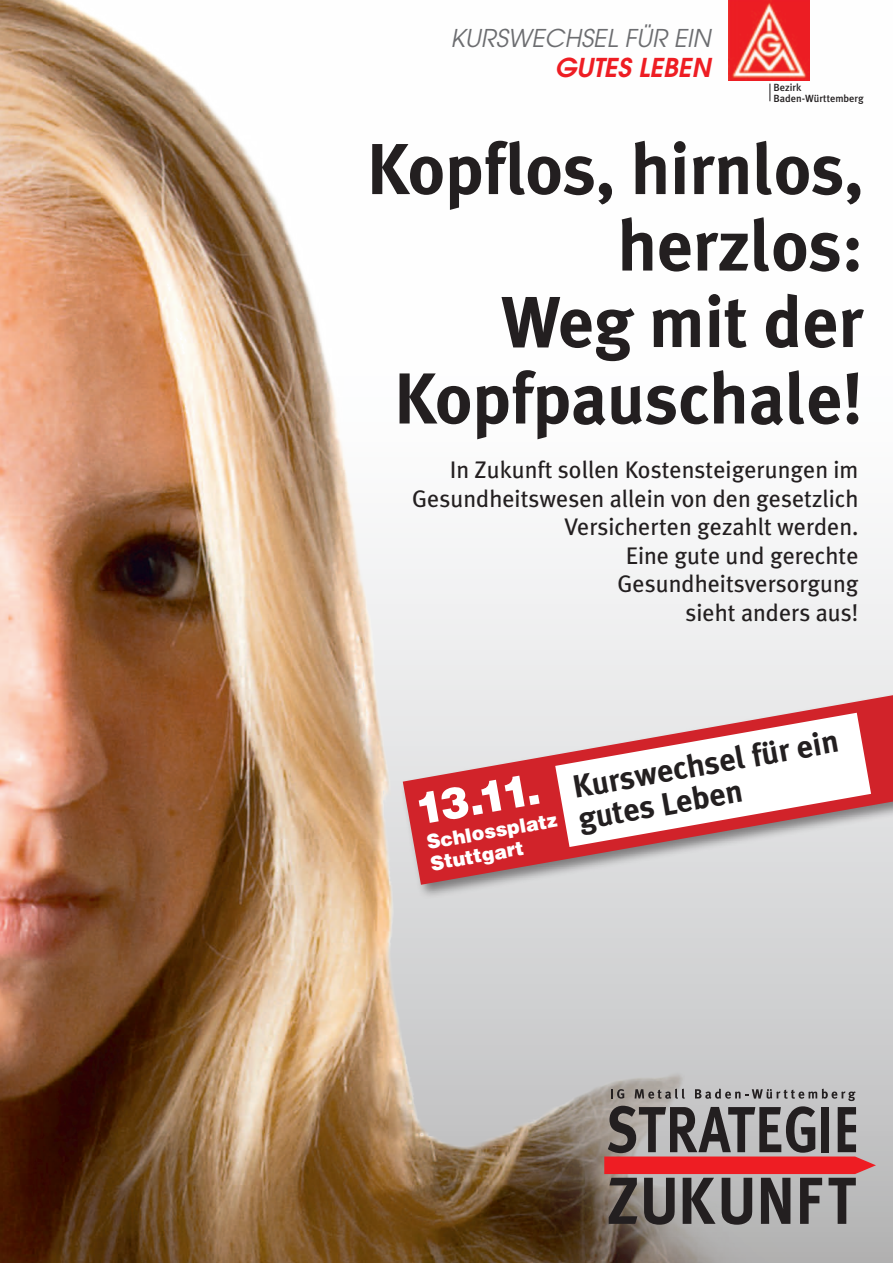
<style>
.page{position:relative;width:893px;height:1263px;background:#fff}
.page>*{position:absolute;margin:0;border:0;box-sizing:border-box;transform-origin:0 0}
.t1{font:700 72px/76.5px "Meta Plus";color:#231f20;text-align:right}
.t2{font:900 43.35px "Helvetica";color:#fff}
.t3{font:700 31.95px/32.5px "Meta Plus";color:#231f20}
.t4{font:italic 600 25.8px "Avant Garde";color:#ee1d23}
.t5{font:italic 24.45px "Avant Garde";color:#6c6d70}
.t6{font:24px/28.5px "Meta Plus";color:#231f20;text-align:right}
.t7{font:900 19.65px/21.6px "Helvetica";color:#fff}
.t8{font:500 10.35px/10.4px "Meta Plus";color:#231f20}
</style>
<div class="page">
<img style="left:0;top:0;width:893px;height:1263px">
<svg style="left:769px;top:84px;width:1px;height:17px"></svg>
<img style="left:729px;top:0;width:81px;height:81px">
<div style="left:400px;top:691px;width:493px;height:208px;background:#231f20;opacity:.51"></div>
<svg style="left:403px;top:695px;width:490px;height:190px;background:#d8999c"></svg>
<svg style="left:555px;top:713px;width:316px;height:134px"></svg>
<svg style="left:604px;top:1089px;width:272px;height:136px;background:#907474"></svg>
<p class="t5" style="left:451px;top:24px;width:261px">KURSWECHSEL FÜR EIN</p>
<p class="t4" style="left:555px;top:50px;width:157px">GUTES LEBEN</p>
<p class="t8" style="left:773px;top:82px;width:92px">Bezirk<br>Baden-Württemberg</p>
<h1 class="t1" style="left:366px;top:131px;width:498px">Kopflos, hirnlos, herzlos:<br>Weg mit der<br>Kopfpauschale!</h1>
<p class="t6" style="left:412px;top:455px;width:448px">In Zukunft sollen Kostensteigerungen im<br>Gesundheitswesen allein von den gesetzlich<br>Versicherten gezahlt werden.<br>Eine gute und gerechte<br>Gesundheitsversorgung<br>sieht anders aus!</p>
<h2 class="t2" style="left:411px;top:781px;width:127px;rotate:-10deg">13.11.</h2>
<p class="t7" style="left:425px;top:831px;width:134px;rotate:-10deg">Schlossplatz<br>Stuttgart</p>
<h3 class="t3" style="left:570px;top:771px;width:271px;rotate:-10deg">Kurswechsel für ein gutes Leben</h3>
</div>
